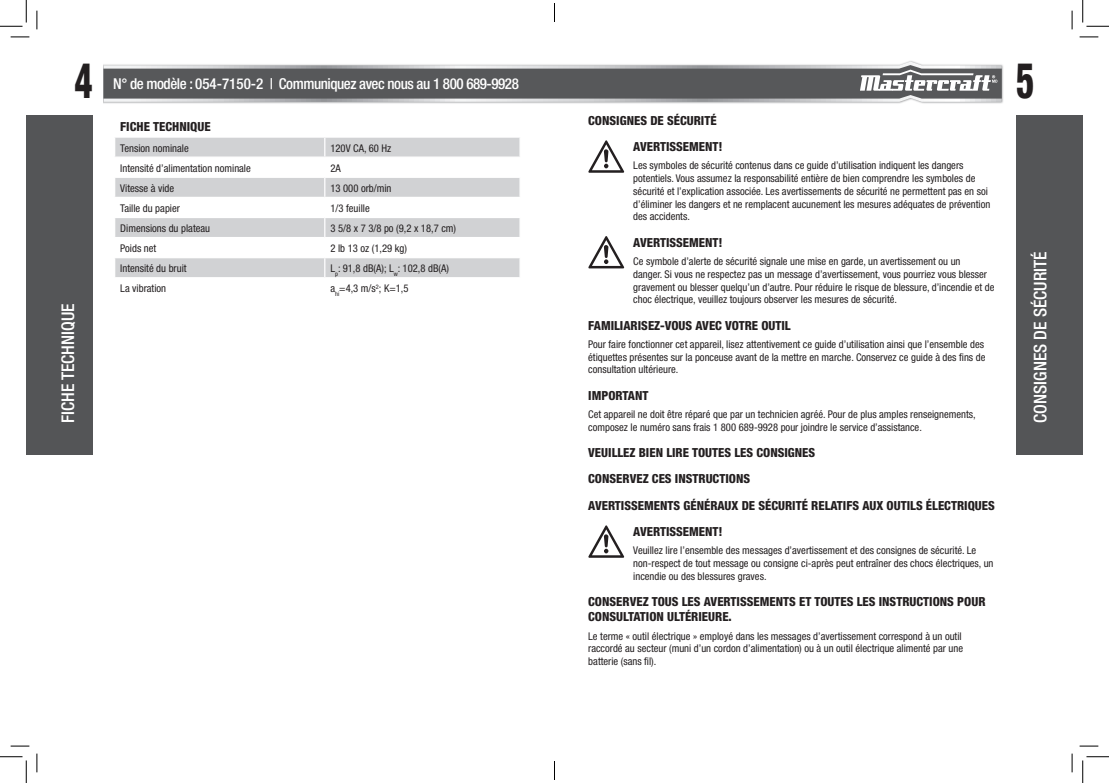
<style>
.page{position:relative;width:1109px;height:783px;background:#fff}
.page>*{position:absolute;margin:0;border:0;box-sizing:border-box;transform-origin:0 0}
.t1{font:800 condensed 49.5px "Helvetica Neue LT Std";color:#231f20;scale:.71 1}
.t2{font:500 condensed 17.5px "Helvetica Neue LT Std";color:#fff}
.t3{font:500 condensed 15px "Helvetica Neue LT Std";letter-spacing:-.03em;color:#fff}
.t4{font:800 condensed 12.5px/26.2px "Helvetica Neue LT Std";color:#231f20}
.t5{font:condensed 10.62px/12.8px "Helvetica Neue LT Std";color:#231f20}
</style>
<div class="page">
<div style="left:1016px;top:115px;width:66px;height:339px;background:#545557"></div>
<div style="left:26px;top:115px;width:67px;height:339px;background:#545557"></div>
<img style="left:103px;top:61px;width:900px;height:43px">
<svg style="left:103px;top:62px;width:898px;height:40px"></svg>
<svg style="left:103px;top:65px;width:898px;height:34px;background:#6b6c6e"></svg>
<svg style="left:115px;top:138px;width:404px;height:139px;fill:#d1d2d4"></svg>
<hr style="left:114px;top:156px;width:211px;height:2px;background:#fff">
<hr style="left:114px;top:177px;width:211px;height:1px;background:#fff">
<hr style="left:325px;top:156px;width:195px;height:2px;background:#fff">
<hr style="left:325px;top:177px;width:195px;height:1px;background:#fff">
<hr style="left:114px;top:197px;width:211px;height:1px;background:#fff">
<hr style="left:325px;top:197px;width:195px;height:1px;background:#fff">
<hr style="left:114px;top:217px;width:211px;height:1px;background:#fff">
<hr style="left:325px;top:217px;width:195px;height:1px;background:#fff">
<hr style="left:114px;top:237px;width:211px;height:1px;background:#fff">
<hr style="left:325px;top:237px;width:195px;height:1px;background:#fff">
<hr style="left:114px;top:257px;width:211px;height:1px;background:#fff">
<hr style="left:325px;top:257px;width:195px;height:1px;background:#fff">
<svg style="left:324px;top:138px;width:1px;height:139px"></svg>
<svg style="left:519px;top:138px;width:1px;height:139px"></svg>
<svg style="left:588px;top:140px;width:36px;height:33px"></svg>
<svg style="left:588px;top:236px;width:36px;height:32px"></svg>
<svg style="left:588px;top:525px;width:36px;height:32px"></svg>
<svg style="left:11px;top:36px;width:18px;height:2px"></svg>
<svg style="left:1079px;top:36px;width:19px;height:2px"></svg>
<svg style="left:11px;top:745px;width:18px;height:1px"></svg>
<svg style="left:1079px;top:745px;width:19px;height:1px"></svg>
<svg style="left:36px;top:11px;width:2px;height:18px"></svg>
<svg style="left:36px;top:753px;width:2px;height:19px"></svg>
<svg style="left:1071px;top:11px;width:1px;height:18px"></svg>
<svg style="left:1071px;top:753px;width:1px;height:19px"></svg>
<svg style="left:0;top:0;width:27px;height:27px"></svg>
<svg style="left:0;top:756px;width:27px;height:26px"></svg>
<svg style="left:1082px;top:0;width:26px;height:27px"></svg>
<svg style="left:1082px;top:756px;width:26px;height:26px"></svg>
<svg style="left:554px;top:3px;width:1px;height:19px"></svg>
<svg style="left:554px;top:761px;width:1px;height:18px"></svg>
<h1 class="t1" style="left:74px;top:50px;width:27px">4</h1>
<h2 class="t2" style="left:57px;top:423px;width:121px;rotate:-90deg">FICHE TECHNIQUE</h2>
<h3 class="t3" style="left:113px;top:75px;width:407px">N° de modèle : 054-7150-2 | Communiquez avec nous au 1 800 689-9928</h3>
<p class="t4" style="left:120px;top:114px;width:92px">FICHE TECHNIQUE</p>
<p class="t5" style="left:120px;top:141px;width:70px">Tension nominale</p>
<p class="t5" style="left:330px;top:141px;width:62px">120V CA, 60 Hz</p>
<p class="t5" style="left:120px;top:161px;width:132px">Intensité d’alimentation nominale</p>
<p class="t5" style="left:330px;top:161px;width:12px">2A</p>
<p class="t5" style="left:120px;top:181px;width:55px">Vitesse à vide</p>
<p class="t5" style="left:330px;top:181px;width:63px">13 000 orb/min</p>
<p class="t5" style="left:120px;top:202px;width:61px">Taille du papier</p>
<p class="t5" style="left:330px;top:202px;width:41px">1/3 feuille</p>
<p class="t5" style="left:120px;top:222px;width:91px">Dimensions du plateau</p>
<p class="t5" style="left:330px;top:222px;width:127px">3 5/8 x 7 3/8 po (9,2 x 18,7 cm)</p>
<p class="t5" style="left:120px;top:242px;width:37px">Poids net</p>
<p class="t5" style="left:330px;top:242px;width:78px">2 lb 13 oz (1,29 kg)</p>
<p class="t5" style="left:120px;top:262px;width:68px">Intensité du bruit</p>
<p class="t5" style="left:330px;top:262px;width:120px">L<sub>p</sub>: 91,8 dB(A); L<sub>w</sub>: 102,8 dB(A)</p>
<p class="t5" style="left:120px;top:282px;width:47px">La vibration</p>
<p class="t5" style="left:330px;top:282px;width:79px">a<sub>hi</sub>=4,3 m/s<sup>2</sup>; K=1,5</p>
<p class="t4" style="left:633px;top:107px;width:91px;text-indent:-45px">CONSIGNES DE SÉCURITÉ<br>AVERTISSEMENT!</p>
<p class="t5" style="left:633px;top:159px;width:358px">Les symboles de sécurité contenus dans ce guide d’utilisation indiquent les dangers potentiels. Vous assumez la responsabilité entière de bien comprendre les symboles de sécurité et l’explication associée. Les avertissements de sécurité ne permettent pas en soi d’éliminer les dangers et ne remplacent aucunement les mesures adéquates de prévention des accidents.</p>
<p class="t4" style="left:633px;top:229px;width:91px">AVERTISSEMENT!</p>
<p class="t5" style="left:633px;top:255px;width:363px">Ce symbole d’alerte de sécurité signale une mise en garde, un avertissement ou un<br>danger. Si vous ne respectez pas un message d’avertissement, vous pourriez vous blesser gravement ou blesser quelqu’un d’autre. Pour réduire le risque de blessure, d’incendie et de choc électrique, veuillez toujours observer les mesures de sécurité.</p>
<p class="t4" style="left:588px;top:312px;width:204px">FAMILIARISEZ-VOUS AVEC VOTRE OUTIL</p>
<p class="t5" style="left:588px;top:337px;width:399px;text-align:justify">Pour faire fonctionner cet appareil, lisez attentivement ce guide d’utilisation ainsi que l’ensemble des étiquettes présentes sur la ponceuse avant de la mettre en marche. Conservez ce guide à des fins de consultation ultérieure.</p>
<p class="t4" style="left:588px;top:382px;width:62px">IMPORTANT</p>
<p class="t5" style="left:588px;top:408px;width:389px">Cet appareil ne doit être réparé que par un technicien agréé. Pour de plus amples renseignements, composez le numéro sans frais 1 800 689-9928 pour joindre le service d’assistance.</p>
<p class="t4" style="left:588px;top:439px;width:228px">VEUILLEZ BIEN LIRE TOUTES LES CONSIGNES</p>
<p class="t4" style="left:588px;top:465px;width:163px">CONSERVEZ CES INSTRUCTIONS</p>
<p class="t4" style="left:588px;top:492px;width:408px">AVERTISSEMENTS GÉNÉRAUX DE SÉCURITÉ RELATIFS AUX OUTILS ÉLECTRIQUES</p>
<p class="t4" style="left:633px;top:518px;width:91px">AVERTISSEMENT!</p>
<p class="t5" style="left:633px;top:544px;width:362px">Veuillez lire l’ensemble des messages d’avertissement et des consignes de sécurité. Le non-respect de tout message ou consigne ci-après peut entraîner des chocs électriques, un incendie ou des blessures graves.</p>
<p class="t4" style="left:588px;top:594px;width:399px;line-height:15px">CONSERVEZ TOUS LES AVERTISSEMENTS ET TOUTES LES INSTRUCTIONS POUR<br>CONSULTATION ULTÉRIEURE.</p>
<p class="t5" style="left:588px;top:629px;width:376px">Le terme « outil électrique » employé dans les messages d’avertissement correspond à un outil raccordé au secteur (muni d’un cordon d’alimentation) ou à un outil électrique alimenté par une batterie (sans fil).</p>
<h1 class="t1" style="left:1016px;top:50px;width:27px">5</h1>
<h2 class="t2" style="left:1029px;top:422px;width:173px;rotate:-90deg">CONSIGNES DE SÉCURITÉ</h2>
</div>
